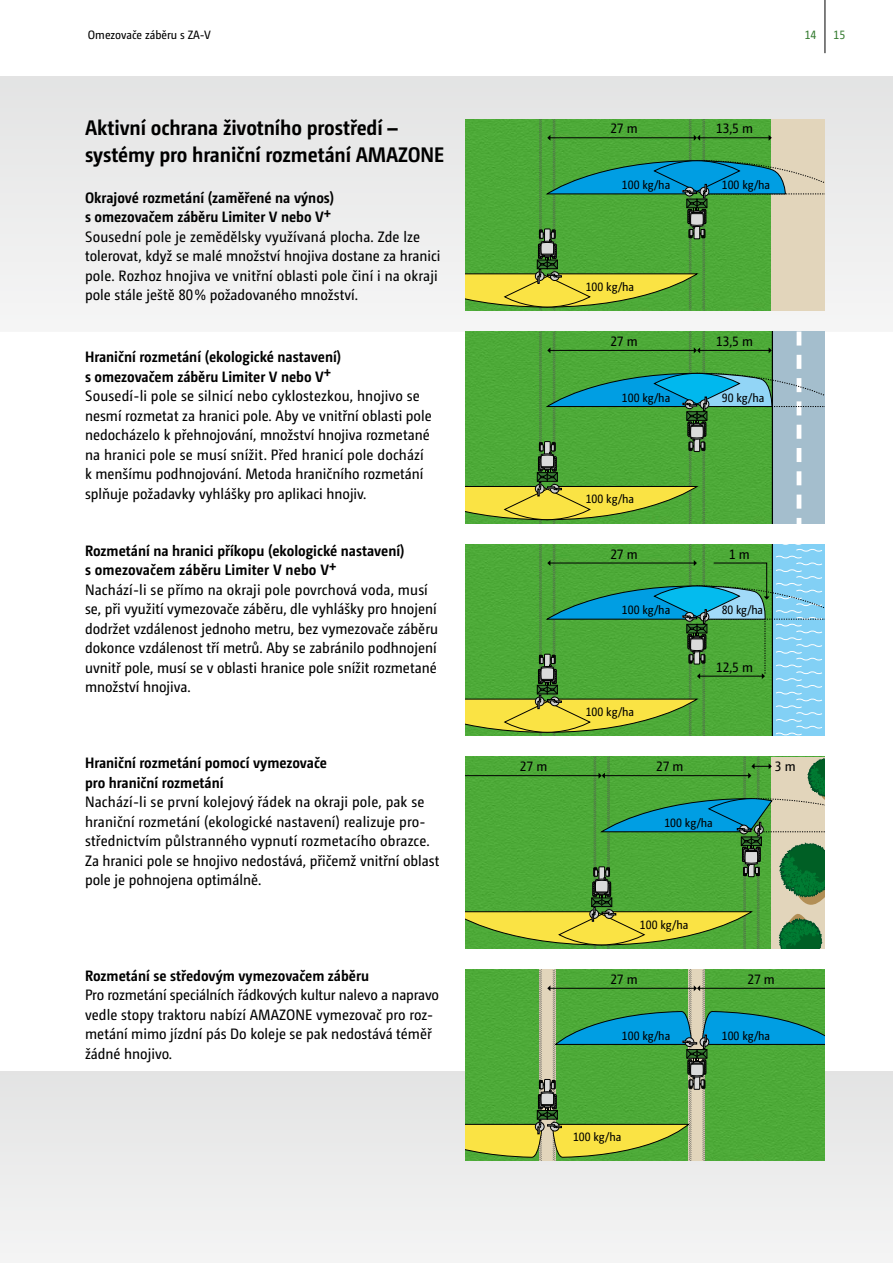
<style>
.page{position:relative;width:893px;height:1263px;background:#fff}
.page>*{position:absolute;margin:0;border:0;box-sizing:border-box;transform-origin:0 0}
.Subhead{font:700 21px/27px "Camingo Dos Pro S Cd";letter-spacing:-.005em;color:#000}
.Body_ohne_Abstand{font:15px/19.5px "Camingo Dos Pro S Cd";color:#000}
.Body_Subhead{font:700 15px/19.5px "Camingo Dos Pro S Cd";color:#000}
.BU_Head{font:13.5px "Camingo Dos Pro S Cd";color:#000}
.BU_Body{font:12px "Camingo Dos Pro S Cd";color:#000}
.Kolumnentitel{font:12px "Camingo Dos Pro S Cd";color:#000}
.t1{font:12px "Camingo Dos Pro S Cd";color:#387d33}
</style>
<div class="page">
<div style="left:0;top:77px;width:893px;height:255px;background:#ececec"></div>
<div style="left:0;top:1071px;width:893px;height:192px;background:#ededed"></div>
<svg style="left:466px;top:119px;width:359px;height:192px;background:#68ac58"></svg>
<svg style="left:466px;top:332px;width:359px;height:192px;background:#62aa5a"></svg>
<svg style="left:466px;top:544px;width:359px;height:192px;background:#5ead60"></svg>
<svg style="left:466px;top:757px;width:359px;height:192px;background:#61a84d"></svg>
<svg style="left:466px;top:969px;width:359px;height:192px;background:#5aa94f"></svg>
<hr style="left:825px;top:0;width:1px;height:53px;background:#000">
<p class="Kolumnentitel" style="left:88px;top:28px;width:125px">Omezovače záběru s ZA-V</p>
<p class="Subhead" style="left:85px;top:114px;width:361px">Aktivní ochrana životního prostředí – systémy pro hraniční rozmetání AMAZONE</p>
<p class="Body_Subhead" style="left:85px;top:187px;width:251px">Okrajové rozmetání (zaměřené na výnos) s omezovačem záběru Limiter V nebo V+</p>
<p class="Body_ohne_Abstand" style="left:85px;top:227px;width:357px">Sousední pole je zemědělsky využívaná plocha. Zde lze tolerovat, když se malé množství hnojiva dostane za hranici pole. Rozhoz hnojiva ve vnitřní oblasti pole činí i na okraji pole stále ještě 80% požadovaného množství.</p>
<p class="Body_Subhead" style="left:85px;top:347px;width:258px">Hraniční rozmetání (ekologické nastavení) s omezovačem záběru Limiter V nebo V+</p>
<p class="Body_ohne_Abstand" style="left:85px;top:386px;width:348px">Sousedí-li pole se silnicí nebo cyklostezkou, hnojivo se nesmí rozmetat za hranici pole. Aby ve vnitřní oblasti pole nedocházelo k přehnojování, množství hnojiva rozmetané na hranici pole se musí snížit. Před hranicí pole dochází k menšímu podhnojování. Metoda hraničního rozmetání splňuje požadavky vyhlášky pro aplikaci hnojiv.</p>
<p class="Body_Subhead" style="left:85px;top:540px;width:321px">Rozmetání na hranici příkopu (ekologické nastavení) s omezovačem záběru Limiter V nebo V+</p>
<p class="Body_ohne_Abstand" style="left:85px;top:579px;width:354px">Nachází-li se přímo na okraji pole povrchová voda, musí se, při využití vymezovače záběru, dle vyhlášky pro hnojení dodržet vzdálenost jednoho metru, bez vymezovače záběru dokonce vzdálenost tří metrů. Aby se zabránilo podhnojení uvnitř pole, musí se v oblasti hranice pole snížit rozmetané množství hnojiva.</p>
<p class="Body_Subhead" style="left:85px;top:753px;width:243px">Hraniční rozmetání pomocí vymezovače pro hraniční rozmetání</p>
<p class="Body_ohne_Abstand" style="left:85px;top:792px;width:356px">Nachází-li se první kolejový řádek na okraji pole, pak se hraniční rozmetání (ekologické nastavení) realizuje pro&shy;střednictvím půlstranného vypnutí rozmetacího obrazce.<br>Za hranici pole se hnojivo nedostává, přičemž vnitřní oblast pole je pohnojena optimálně.</p>
<p class="Body_Subhead" style="left:85px;top:966px;width:286px">Rozmetání se středovým vymezovačem záběru</p>
<p class="Body_ohne_Abstand" style="left:85px;top:985px;width:355px">Pro rozmetání speciálních řádkových kultur nalevo a napravo vedle stopy traktoru nabízí AMAZONE vymezovač pro roz&shy;metání mimo jízdní pás Do koleje se pak nedostává téměř žádné hnojivo.</p>
<p class="BU_Head" style="left:610px;top:121px;width:29px">27 m</p>
<p class="BU_Head" style="left:716px;top:121px;width:38px">13,5 m</p>
<p class="BU_Body" style="left:622px;top:178px;width:50px">100 kg/ha</p>
<p class="BU_Body" style="left:722px;top:178px;width:50px">100 kg/ha</p>
<p class="BU_Body" style="left:586px;top:279px;width:50px">100 kg/ha</p>
<p class="BU_Head" style="left:610px;top:333px;width:29px">27 m</p>
<p class="BU_Head" style="left:716px;top:333px;width:38px">13,5 m</p>
<p class="BU_Body" style="left:622px;top:390px;width:50px">100 kg/ha</p>
<p class="BU_Body" style="left:722px;top:390px;width:44px">90 kg/ha</p>
<p class="t1" style="left:805px;top:28px;width:13px">14</p>
<p class="t1" style="left:833px;top:28px;width:13px">15</p>
<p class="BU_Body" style="left:586px;top:492px;width:50px">100 kg/ha</p>
<p class="BU_Head" style="left:610px;top:546px;width:29px">27 m</p>
<p class="BU_Head" style="left:729px;top:546px;width:22px">1 m</p>
<p class="BU_Body" style="left:622px;top:603px;width:50px">100 kg/ha</p>
<p class="BU_Body" style="left:722px;top:603px;width:43px">80 kg/ha</p>
<p class="BU_Body" style="left:586px;top:705px;width:50px">100 kg/ha</p>
<p class="BU_Head" style="left:716px;top:660px;width:38px">12,5 m</p>
<p class="BU_Head" style="left:520px;top:759px;width:29px">27 m</p>
<p class="BU_Head" style="left:656px;top:759px;width:29px">27 m</p>
<p class="BU_Head" style="left:775px;top:759px;width:22px">3 m</p>
<p class="BU_Body" style="left:664px;top:816px;width:50px">100 kg/ha</p>
<p class="BU_Body" style="left:640px;top:917px;width:50px">100 kg/ha</p>
<p class="BU_Head" style="left:610px;top:971px;width:29px">27 m</p>
<p class="BU_Head" style="left:747px;top:971px;width:29px">27 m</p>
<p class="BU_Body" style="left:622px;top:1028px;width:50px">100 kg/ha</p>
<p class="BU_Body" style="left:722px;top:1028px;width:50px">100 kg/ha</p>
<p class="BU_Body" style="left:573px;top:1130px;width:50px">100 kg/ha</p>
</div>
